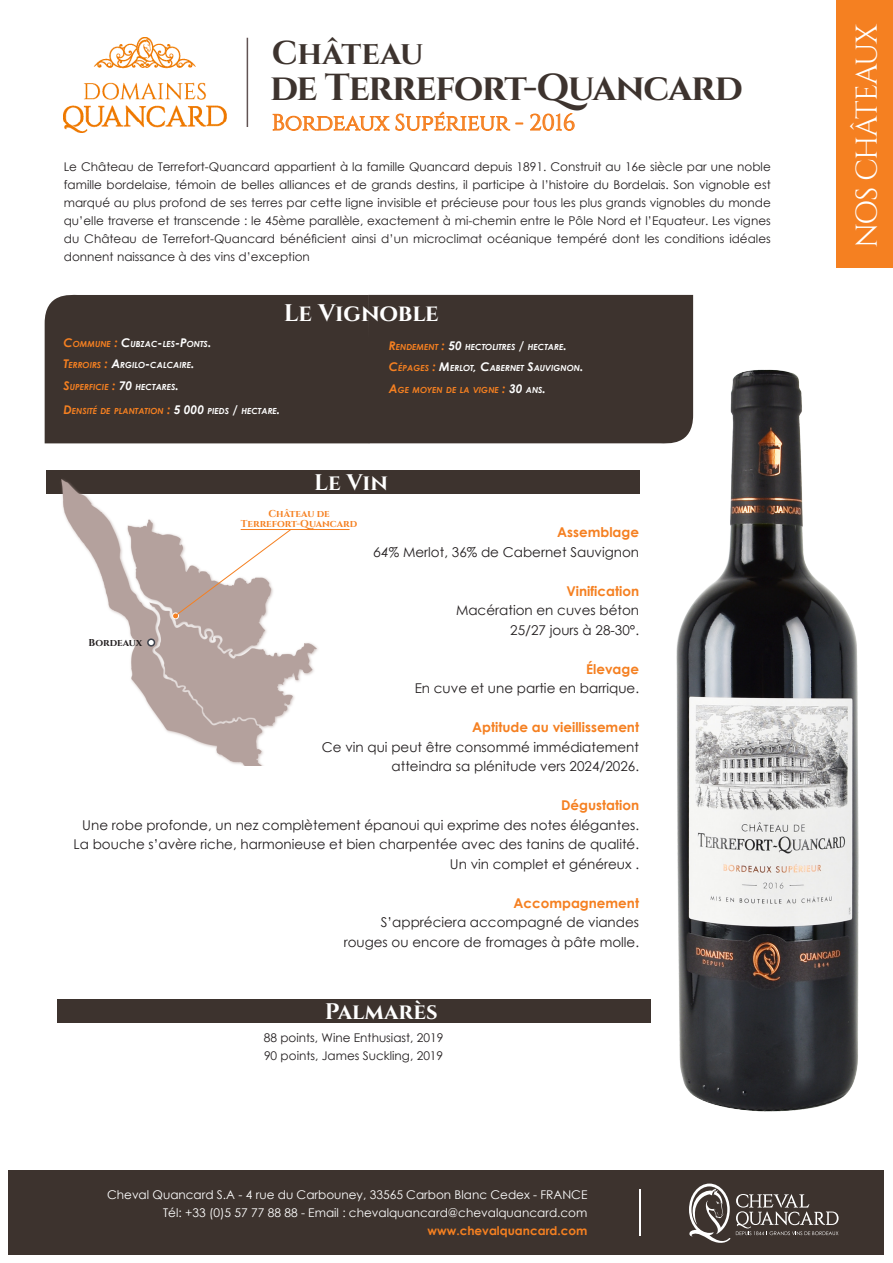
<style>
.page{position:relative;width:893px;height:1263px;background:#fff}
.page>*{position:absolute;margin:0;border:0;box-sizing:border-box;transform-origin:0 0}
.t1{font:700 37.5px "Cinzel";letter-spacing:-.035em;color:#3d332e}
.t2{font:700 33px "Cinzel";color:#3d332e}
.t3{font:30px "Cinzel";letter-spacing:-.04em;color:#fff}
.t4{font:700 24px "Cinzel";letter-spacing:-.01em;color:#fff}
.t5{font:22.5px "Cinzel";color:#f58021}
.t6{font:700 22.5px "Cinzel";color:#fff}
.t7{font:13.5px "Century Gothic";color:#231f20}
.t8{font:700 13.5px "Century Gothic";color:#f58021}
.t9{font:12px/18px "Century Gothic";color:#231f20;text-align:justify}
.t10{font:12px "Century Gothic";color:#fff}
.t11{font:700 12px "Century Gothic";color:#f58021}
.t12{font:700 10.05px "Cinzel";color:#f58021}
.t13{font:700 10.05px "Cinzel";color:#231f20}
.t14{font:italic 700 8.4px "Century Gothic";color:#fff}
.t15{font:italic 700 8.4px "Century Gothic";color:#f58021}
.s1{font-size:12px;color:#f58021}
.s2{color:#f58021}
.s3{font-size:12px}
.s4{font-size:12px;color:#fff}
.s5{color:#fff}
.s6{font-style:italic}
</style>
<div class="page">
<div style="left:9px;top:1170px;width:875px;height:84px;background:#3d332e"></div>
<img style="left:64px;top:38px;width:163px;height:95px">
<hr style="left:247px;top:38px;width:1px;height:89px;background:#615353">
<svg style="left:272px;top:111px;width:252px;height:20px"></svg>
<svg style="left:530px;top:113px;width:44px;height:18px"></svg>
<div style="left:837px;top:0;width:56px;height:267px;background:#f58021"></div>
<div style="left:46px;top:470px;width:593px;height:23px;background:#3d332e"></div>
<div style="left:368px;top:295px;width:325px;height:149px;background:#3d332e"></div>
<div style="left:45px;top:294px;width:324px;height:149px;background:#3d332e"></div>
<div style="left:57px;top:999px;width:594px;height:24px;background:#3d332e"></div>
<img style="left:58px;top:479px;width:264px;height:286px">
<div style="left:148px;top:639px;width:6px;height:7px;background:#fff;border-radius:50%"></div>
<div style="left:147px;top:638px;width:8px;height:9px;border:2px solid #40444e;border-radius:50%"></div>
<div style="left:172px;top:612px;width:7px;height:7px;border:1px solid #fff;border-radius:50%"></div>
<svg style="left:173px;top:528px;width:119px;height:91px"></svg>
<hr style="left:241px;top:529px;width:109px;height:1px;background:#f58021">
<img style="left:670px;top:351px;width:189px;height:761px">
<svg style="left:689px;top:1183px;width:41px;height:60px"></svg>
<svg style="left:736px;top:1194px;width:102px;height:41px"></svg>
<hr style="left:639px;top:1189px;width:1px;height:46px;background:#fff">
<p class="t2" style="left:272px;top:32px;width:153px">Château</p>
<p class="t1" style="left:270px;top:64px;width:474px">de Terrefort-Quancard</p>
<p class="t5" style="left:272px;top:109px;width:305px">Bordeaux Supérieur - 2016</p>
<p class="t9" style="left:64px;top:157px;width:708px">Le Château de Terrefort-Quancard appartient à la famille Quancard depuis 1891. Construit au 16e siècle par une noble famille bordelaise, témoin de belles alliances et de grands destins, il participe à l’histoire du Bordelais. Son vignoble est marqué au plus profond de ses terres par cette ligne invisible et précieuse pour tous les plus grands vignobles du monde qu’elle traverse et transcende : le 45ème parallèle, exactement à mi-chemin entre le Pôle Nord et l’Equateur. Les vignes du Château de Terrefort-Quancard bénéficient ainsi d’un microclimat océanique tempéré dont les conditions idéales donnent naissance à des vins d’exception</p>
<p class="t4" style="left:284px;top:298px;width:157px">Le Vignoble</p>
<p class="t14" style="left:63px;top:339px;width:149px"><span class="s1">C</span><span class="s2">OMMUNE</span> <span class="s1">:</span> <span class="s3">C</span>UBZAC<span class="s3">-</span>LES<span class="s3">-P</span>ONTS<span class="s3">.</span></p>
<p class="t15" style="left:63px;top:382px;width:117px"><span class="s3">S</span>UPERFICIE <span class="s3">:</span> <span class="s4">70</span> <span class="s5">HECTARES</span><span class="s4">.</span></p>
<p class="t15" style="left:63px;top:405px;width:218px"><span class="s3">D</span>ENSITÉ DE PLANTATION <span class="s3">:</span> <span class="s4">5 000</span> <span class="s5">PIEDS</span> <span class="s4">/</span> <span class="s5">HECTARE</span><span class="s4">.</span></p>
<p class="t14" style="left:63px;top:359px;width:132px"><span class="s1">T</span><span class="s2">ERROIRS</span> <span class="s1">:</span> <span class="s3">A</span>RGILO<span class="s3">-</span>CALCAIRE<span class="s3">.</span></p>
<p class="t14" style="left:389px;top:342px;width:179px"><span class="s1">R</span><span class="s2">ENDEMENT</span> <span class="s1">:</span> <span class="s3">50</span> HECTOLITRES <span class="s3">/</span> HECTARE<span class="s3">.</span></p>
<p class="t14" style="left:389px;top:363px;width:196px"><span class="s1">C</span><span class="s2">ÉPAGES</span> <span class="s1">:</span> <span class="s3">M</span>ERLOT<span class="s3">, C</span>ABERNET <span class="s3">S</span>AUVIGNON<span class="s3">.</span></p>
<p class="t15" style="left:389px;top:385px;width:159px"><span class="s3">A</span>GE MOYEN DE LA VIGNE <span class="s3">:</span> <span class="s4">30</span> <span class="s5">ANS</span><span class="s4">.</span></p>
<p class="t6" style="left:314px;top:468px;width:75px">Le Vin</p>
<p class="t12" style="left:268px;top:507px;width:63px">Château de</p>
<p class="t12" style="left:241px;top:518px;width:118px">Terrefort-Quancard</p>
<p class="t8" style="left:557px;top:524px;width:83px">Assemblage</p>
<p class="t7" style="left:374px;top:542px;width:267px"><span class="s6">64</span>% Merlot, 36% de Cabernet Sauvignon</p>
<p class="t8" style="left:566px;top:582px;width:74px">Vinification</p>
<p class="t7" style="left:456px;top:601px;width:185px">Macération en cuves béton</p>
<p class="t7" style="left:510px;top:620px;width:130px">25/27 jours à 28-30°.</p>
<p class="t8" style="left:586px;top:660px;width:54px">Élevage</p>
<p class="t7" style="left:415px;top:679px;width:226px">En cuve et une partie en barrique.</p>
<p class="t8" style="left:472px;top:719px;width:168px">Aptitude au vieillissement</p>
<p class="t7" style="left:322px;top:737px;width:319px">Ce vin qui peut être consommé immédiatement</p>
<p class="t7" style="left:392px;top:757px;width:249px">atteindra sa plénitude vers 2024/2026.</p>
<p class="t8" style="left:561px;top:797px;width:80px">Dégustation</p>
<p class="t7" style="left:82px;top:815px;width:558px">Une robe profonde, un nez complètement épanoui qui exprime des notes élégantes.</p>
<p class="t7" style="left:74px;top:835px;width:567px">La bouche s’avère riche, harmonieuse et bien charpentée avec des tanins de qualité.</p>
<p class="t7" style="left:450px;top:854px;width:191px">Un vin complet et généreux .</p>
<p class="t8" style="left:513px;top:894px;width:127px">Accompagnement</p>
<p class="t7" style="left:381px;top:913px;width:260px">S’appréciera accompagné de viandes</p>
<p class="t7" style="left:344px;top:932px;width:297px">rouges ou encore de fromages à pâte molle.</p>
<p class="t13" style="left:89px;top:636px;width:55px">Bordeaux</p>
<p class="t6" style="left:325px;top:998px;width:114px">Palmarès</p>
<p class="t9" style="left:264px;top:1029px;width:181px">88 points, Wine Enthusiast, 2019</p>
<p class="t9" style="left:264px;top:1047px;width:181px">90 points, James Suckling, 2019</p>
<p class="t10" style="left:107px;top:1187px;width:482px">Cheval Quancard S.A - 4 rue du Carbouney, 33565 Carbon Blanc Cedex - FRANCE</p>
<p class="t10" style="left:163px;top:1205px;width:426px">Tél: +33 (0)5 57 77 88 88 - Email : chevalquancard@chevalquancard.com</p>
<p class="t11" style="left:428px;top:1223px;width:161px">www.chevalquancard.com</p>
<p class="t3" style="left:849px;top:248px;width:226px;rotate:-90deg">NOS CHÂTEAUX</p>
</div>
